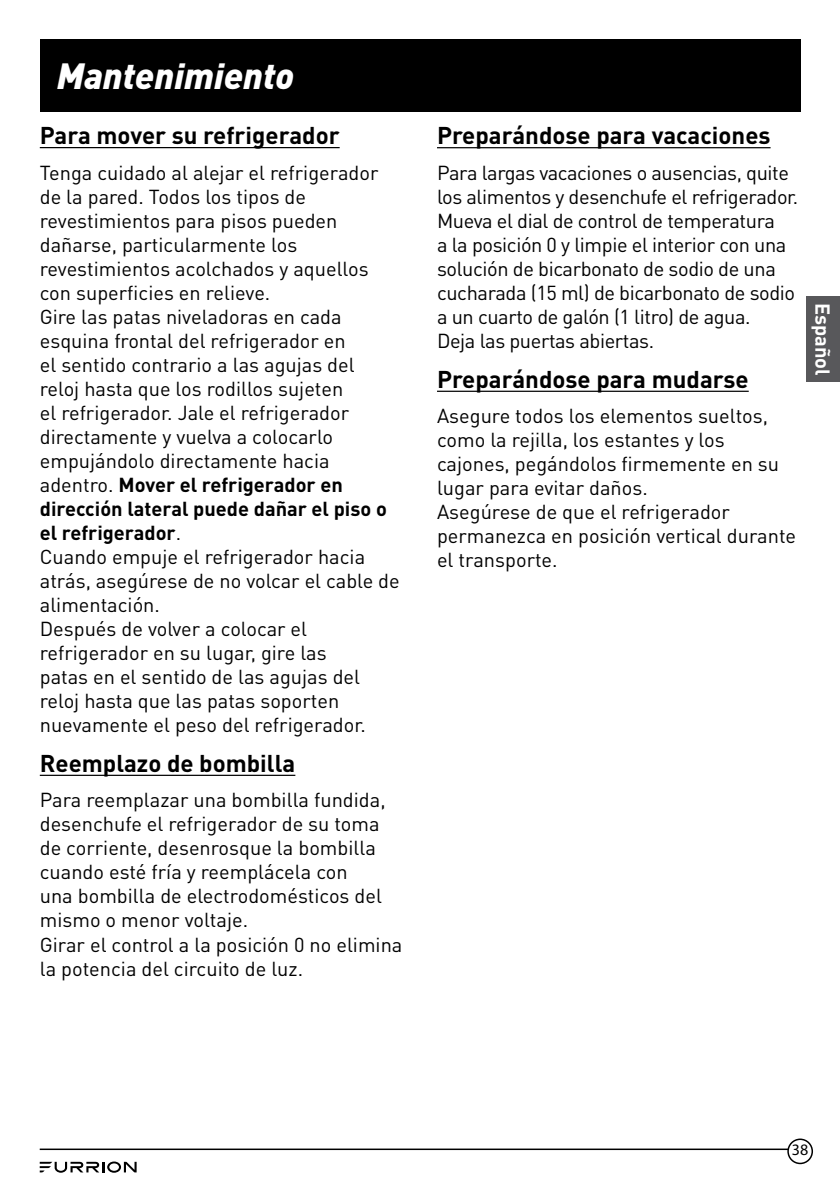
<style>
.page{position:relative;width:840px;height:1191px;background:#fff}
.page>*{position:absolute;margin:0;border:0;box-sizing:border-box;transform-origin:0 0}
.t1{font:italic 900 36px "DIN";color:#fff}
.t2{font:700 24px "DIN Pro";color:#000}
.t3{font:20px/24px "DIN Pro";color:#000}
.t4{font:20px/24px "DIN Pro";letter-spacing:-.02em;color:#000}
.t5{font:700 20px "DIN Pro";color:#fff}
.t6{font:16px "Myriad Pro";color:#000}
.s1{font-weight:700}
</style>
<div class="page">
<hr style="left:40px;top:1148px;width:759px;height:2px;background:#000">
<svg style="left:40px;top:1161px;width:96px;height:11px"></svg>
<div style="left:787px;top:1139px;width:24px;height:24px;background:#fff;border-radius:50%"></div>
<div style="left:786px;top:1138px;width:26px;height:26px;border:2px solid #000;border-radius:50%"></div>
<div style="left:805px;top:297px;width:34px;height:85px;background:#58585b"></div>
<div style="left:40px;top:40px;width:759px;height:72px;background:#000"></div>
<hr style="left:40px;top:147px;width:299px;height:1px;background:#000">
<hr style="left:40px;top:774px;width:255px;height:2px;background:#000">
<hr style="left:437px;top:147px;width:333px;height:1px;background:#000">
<hr style="left:437px;top:391px;width:311px;height:1px;background:#000">
<h1 class="t1" style="left:57px;top:52px;width:239px">Mantenimiento</h1>
<p class="t2" style="left:40px;top:119px;width:301px">Para mover su refrigerador</p>
<p class="t3" style="left:40px;top:160px;width:361px">Tenga cuidado al alejar el refrigerador de la pared. Todos los tipos de revestimientos para pisos pueden dañarse, particularmente los revestimientos acolchados y aquellos con superficies en relieve.<br>Gire las patas niveladoras en cada esquina frontal del refrigerador en<br>el sentido contrario a las agujas del<br>reloj hasta que los rodillos sujeten<br>el refrigerador. Jale el refrigerador directamente y vuelva a colocarlo empujándolo directamente hacia adentro. <span class="s1">Mover el refrigerador en dirección lateral puede dañar el piso o el refrigerador</span>.<br>Cuando empuje el refrigerador hacia atrás, asegúrese de no volcar el cable de alimentación.<br>Después de volver a colocar el refrigerador en su lugar, gire las<br>patas en el sentido de las agujas del reloj hasta que las patas soporten nuevamente el peso del refrigerador.</p>
<p class="t2" style="left:40px;top:747px;width:257px">Reemplazo de bombilla</p>
<p class="t3" style="left:40px;top:787px;width:364px">Para reemplazar una bombilla fundida, desenchufe el refrigerador de su toma de corriente, desenrosque la bombilla cuando esté fría y reemplácela con<br>una bombilla de electrodomésticos del mismo o menor voltaje.<br>Girar el control a la posición 0 no elimina la potencia del circuito de luz.</p>
<p class="t2" style="left:437px;top:119px;width:335px">Preparándose para vacaciones</p>
<p class="t4" style="left:437px;top:160px;width:362px">Para largas vacaciones o ausencias, quite los alimentos y desenchufe el refrigerador.<br>Mueva el dial de control de temperatura<br>a la posición 0 y limpie el interior con una solución de bicarbonato de sodio de una cucharada (15 ml) de bicarbonato de sodio a un cuarto de galón (1 litro) de agua.<br>Deja las puertas abiertas.</p>
<p class="t2" style="left:437px;top:363px;width:313px">Preparándose para mudarse</p>
<p class="t3" style="left:437px;top:403px;width:360px">Asegure todos los elementos sueltos, como la rejilla, los estantes y los cajones, pegándolos firmemente en su lugar para evitar daños.<br>Asegúrese de que el refrigerador permanezca en posición vertical durante el transporte.</p>
<p class="t5" style="left:836px;top:303px;width:74px;rotate:90deg">Español</p>
<p class="t6" style="left:791px;top:1140px;width:18px">38</p>
</div>
